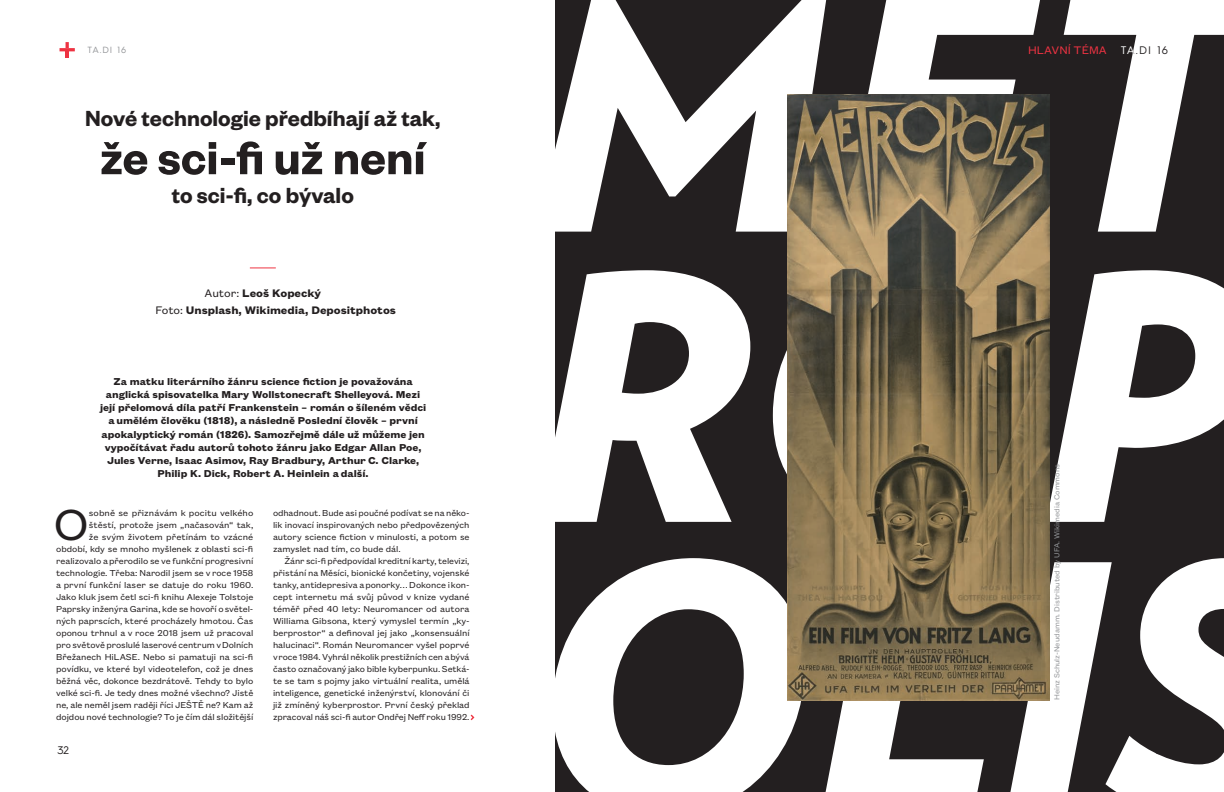
<style>
.page{position:relative;width:1224px;height:792px;background:#fff}
.page>*{position:absolute;margin:0;border:0;box-sizing:border-box;transform-origin:0 0}
.t1{font:600 51px "Founders Grotesk";color:#231f20}
.t2{font:47.6px "Founders Grotesk Text";color:#231f20}
.t3{font:600 24px "Founders Grotesk";color:#231f20}
.t4{font:700 12px/17.6px "Founders Grotesk Text";letter-spacing:-.005em;color:#231f20}
.t5{font:12px "Founders Grotesk Text";letter-spacing:-.005em;color:#ee3342}
.t6{font:700 11px/13.2px "Founders Grotesk Text";letter-spacing:-.005em;color:#231f20;text-align:center}
.t7{font:11px "Hurme Geometric Sans 4";letter-spacing:.06em;color:#231f20}
.t8{font:9.5px/12px "Founders Grotesk Text";letter-spacing:-.005em;color:#231f20;text-align:justify}
.t9{font:9px "Hurme Geometric Sans 4";color:#939598}
.t10{font:8px "Founders Grotesk Text";letter-spacing:-.005em;color:#939598}
.s1{color:#fff}
.s2{font-weight:400}
</style>
<div class="page">
<div style="left:555px;top:0;width:669px;height:792px;background:#231f20"></div>
<svg style="left:555px;top:558px;width:669px;height:234px;fill:#fff"></svg>
<svg style="left:555px;top:270px;width:669px;height:252px;fill:#fff"></svg>
<svg style="left:555px;top:0;width:669px;height:232px"></svg>
<img style="left:787px;top:95px;width:263px;height:605px">
<svg style="left:250px;top:267px;width:26px;height:1px"></svg>
<svg style="left:471px;top:715px;width:3px;height:5px"></svg>
<svg style="left:60px;top:42px;width:15px;height:15px"></svg>
<p class="t9" style="left:88px;top:44px;width:40px">TA.DI 16</p>
<p class="t5" style="left:1028px;top:42px;width:80px">HLAVNÍ TÉMA</p>
<p class="t7" style="left:1121px;top:42px;width:49px"><span class="s1">TA</span>.DI 16</p>
<h3 class="t3" style="left:85px;top:103px;width:357px">Nové technologie předbíhají až tak,</h3>
<h1 class="t1" style="left:100px;top:126px;width:327px">že sci-fi už není</h1>
<h3 class="t3" style="left:172px;top:180px;width:184px">to sci-fi, co bývalo</h3>
<p class="t4" style="left:155px;top:283px;width:242px;text-indent:49px"><span class="s2">Autor:</span> Leoš Kopecký<br><span class="s2">Foto:</span> Unsplash, Wikimedia, Depositphotos</p>
<p class="t6" style="left:100px;top:374px;width:328px">Za matku literárního žánru science fiction je považována anglická spisovatelka Mary Wollstonecraft Shelleyová. Mezi její přelomová díla patří Frankenstein – román o šíleném vědci a umělém člověku (1818), a následně Poslední člověk – první apokalyptický román (1826). Samozřejmě dále už můžeme jen vypočítávat řadu autorů tohoto žánru jako Edgar Allan Poe, Jules Verne, Isaac Asimov, Ray Bradbury, Arthur C. Clarke, Philip K. Dick, Robert A. Heinlein a další.</p>
<h2 class="t2" style="left:54px;top:492px;width:37px">O</h2>
<p class="t8" style="left:56px;top:506px;width:199px;text-align:right">sobně se přiznávám k pocitu velkého<br>štěstí, protože jsem „načasován“ tak,<br>že svým životem přetínám to vzácné období, kdy se mnoho myšlenek z oblasti sci‑fi realizovalo a přerodilo se ve funkční progresivní technologie. Třeba: Narodil jsem se v roce 1958 a první funkční laser se datuje do roku 1960.<br>Jako kluk jsem četl sci‑fi knihu Alexeje Tolstoje Paprsky inženýra Garina, kde se hovoří o světel‑ ných paprscích, které procházely hmotou. Čas oponou trhnul a v roce 2018 jsem už pracoval pro světově proslulé laserové centrum v Dolních Břežanech HiLASE. Nebo si pamatuji na sci‑fi povídku, ve které byl videotelefon, což je dnes běžná věc, dokonce bezdrátově. Tehdy to bylo velké sci‑fi. Je tedy dnes možné všechno? Jistě ne, ale neměl jsem raději říci JEŠTĚ ne? Kam až dojdou nové technologie? To je čím dál složitější</p>
<p class="t8" style="left:273px;top:506px;width:198px">odhadnout. Bude asi poučné podívat se na něko‑ lik inovací inspirovaných nebo předpovězených autory science fiction v minulosti, a potom se zamyslet nad tím, co bude dál.</p>
<p class="t8" style="left:273px;top:554px;width:198px;text-indent:11px">Žánr sci‑fi předpovídal kreditní karty, televizi, přistání na Měsíci, bionické končetiny, vojenské tanky, antidepresiva a ponorky… Dokonce i kon‑ cept internetu má svůj původ v knize vydané téměř před 40 lety: Neuromancer od autora Williama Gibsona, který vymyslel termín „ky‑ berprostor“ a definoval jej jako „konsensuální halucinaci“. Román Neuromancer vyšel poprvé v roce 1984. Vyhrál několik prestižních cen a bývá často označovaný jako bible kyberpunku. Setká‑ te se tam s pojmy jako virtuální realita, umělá inteligence, genetické inženýrství, klonování či již zmíněný kyberprostor. První český překlad zpracoval náš sci‑fi autor Ondřej Neff roku 1992.</p>
<p class="t7" style="left:57px;top:742px;width:13px">32</p>
<p class="t10" style="left:1052px;top:700px;width:238px;rotate:-90deg">Heinz Schulz-Neudamm. Distributed by UFA. Wikimedia Commons</p>
</div>
